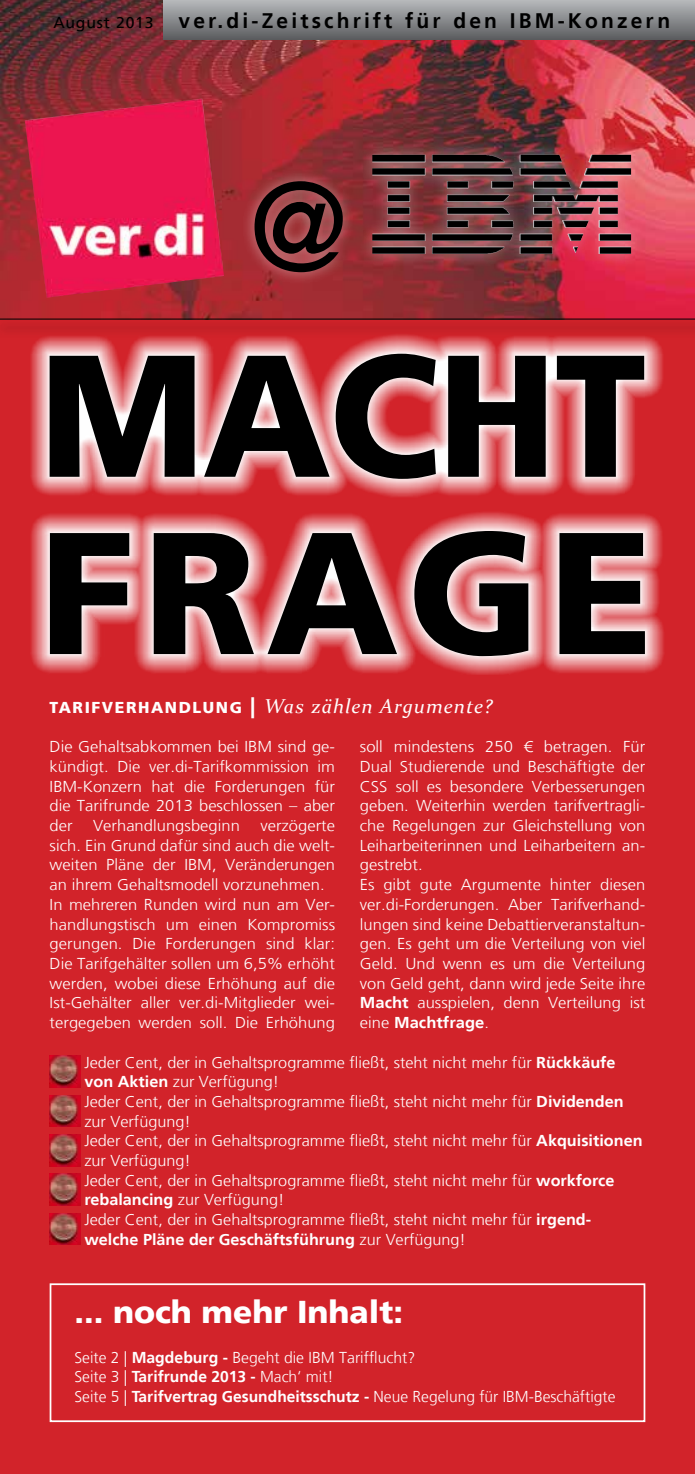
<style>
.page{position:relative;width:695px;height:1474px;background:#fff}
.page>*{position:absolute;margin:0;border:0;box-sizing:border-box;transform-origin:0 0}
.t1{font:900 173.25px/177.1px "Frutiger";letter-spacing:.02em;color:#000;scale:.95 1}
.t2{font:126px "Frutiger";color:#000}
.t3{font:900 31.5px "Frutiger";color:#fff}
.t4{font:700 21px "Frutiger";letter-spacing:.15em;color:#000}
.t5{font:italic 20.12px "Constantia";letter-spacing:.05em;color:#fff}
.t6{font:300 15.75px/19.6px "Frutiger";color:#fff;scale:1.05 1}
.t7{font:300 15.75px/19.6px "Frutiger";color:#fff}
.s1{font-weight:400;font-size:15.75px}
.s2{font-family:"Frutiger";font-weight:900;font-style:normal;font-size:15.75px}
.s3{font-family:"Frutiger";font-weight:900;font-style:normal;font-size:21px}
.s4{font-weight:700}
</style>
<div class="page">
<div style="left:0;top:0;width:694px;height:1473px;background:#d2232a"></div>
<img style="left:0;top:0;width:694px;height:318px">
<div style="left:359px;top:141px;width:285px;height:126px;background:#fff;opacity:.45"></div>
<img style="left:372px;top:155px;width:259px;height:33px">
<div style="left:241px;top:168px;width:115px;height:117px;background:#fff;opacity:.45"></div>
<div style="left:164px;top:0;width:530px;height:40px;background:linear-gradient(to bottom,#b6b9bb,#5d5e61)"></div>
<img style="left:25px;top:99px;width:199px;height:199px">
<svg style="left:31px;top:338px;width:633px;height:337px"></svg>
<div style="left:50px;top:1283px;width:595px;height:138px;border:2px solid #fff"></div>
<img style="left:50px;top:1055px;width:31px;height:32px">
<div style="left:0;top:318px;width:694px;height:20px;background:#c92128"></div>
<hr style="left:0;top:319px;width:694px;height:1px;background:#000">
<img style="left:50px;top:1095px;width:31px;height:31px">
<img style="left:50px;top:1134px;width:31px;height:32px">
<img style="left:50px;top:1173px;width:31px;height:32px">
<img style="left:50px;top:1213px;width:31px;height:31px">
<h3 class="t4" style="left:53px;top:9px;width:618px"><span class="s1">August 2013</span> ver.di-Zeitschrift für den IBM-Konzern</h3>
<h2 class="t2" style="left:248px;top:153px;width:102px">@</h2>
<h1 class="t1" style="left:40px;top:327px;width:647px">MACHT<br>FRAGE</h1>
<p class="t5" style="left:50px;top:692px;width:444px"><span class="s2">TARIFVERHANDLUNG</span> <span class="s3">|</span> Was zählen Argumente?</p>
<p class="t6" style="left:50px;top:737px;width:273px;text-align:justify">Die Gehaltsabkommen bei IBM sind ge&shy;kündigt. Die ver.di-Tarifkommission im IBM-Konzern hat die Forderungen für die Tarifrunde 2013 beschlossen – aber der</p>
<p class="t6" style="left:93px;top:816px;width:141px">Verhandlungsbeginn</p>
<p class="t6" style="left:50px;top:816px;width:273px;text-indent:211px">verzögerte sich. Ein Grund dafür sind auch die welt&shy;weiten Pläne der IBM, Veränderungen an ihrem Gehaltsmodell vorzunehmen.<br>In mehreren Runden wird nun am Ver&shy;handlungstisch um einen Kompromiss gerungen. Die Forderungen sind klar:<br>Die Tarifgehälter sollen um 6,5% erhöht werden, wobei diese Erhöhung auf die Ist-Gehälter aller ver.di-Mitglieder wei&shy;tergegeben werden soll. Die Erhöhung</p>
<p class="t6" style="left:360px;top:737px;width:273px">soll mindestens 250 € betragen. Für Dual Studierende und Beschäftigte der CSS soll es besondere Verbesserungen geben. Weiterhin werden tarifvertragli&shy;che Regelungen zur Gleichstellung von Leiharbeiterinnen und Leiharbeitern an&shy;gestrebt.<br>Es gibt gute Argumente hinter diesen ver.di-Forderungen. Aber Tarifverhand&shy;lungen sind keine Debattierveranstaltun&shy;gen. Es geht um die Verteilung von viel Geld. Und wenn es um die Verteilung von Geld geht, dann wird jede Seite ihre <span class="s4">Macht</span> ausspielen, denn Verteilung ist eine <span class="s4">Machtfrage</span>.</p>
<p class="t7" style="left:84px;top:1052px;width:559px">Jeder Cent, der in Gehaltsprogramme fließt, steht nicht mehr für <span class="s4">Rückkäufe von Aktien</span> zur Verfügung!<br>Jeder Cent, der in Gehaltsprogramme fließt, steht nicht mehr für <span class="s4">Dividenden </span>zur Verfügung!<br>Jeder Cent, der in Gehaltsprogramme fließt, steht nicht mehr für <span class="s4">Akquisitionen </span>zur Verfügung!<br>Jeder Cent, der in Gehaltsprogramme fließt, steht nicht mehr für <span class="s4">workforce rebalancing</span> zur Verfügung!<br>Jeder Cent, der in Gehaltsprogramme fließt, steht nicht mehr für <span class="s4">irgend&shy;welche Pläne der Geschäftsführung</span> zur Verfügung!</p>
<h3 class="t3" style="left:74px;top:1293px;width:330px">... noch mehr Inhalt:</h3>
<p class="t7" style="left:74px;top:1347px;width:542px">Seite 2 | <span class="s4">Magdeburg -</span> Begeht die IBM Tarifflucht?<br>Seite 3 | <span class="s4">Tarifrunde 2013 -</span> Mach‘ mit!<br>Seite 5 | <span class="s4">Tarifvertrag Gesundheitsschutz -</span> Neue Regelung für IBM-Beschäftigte</p>
</div>
